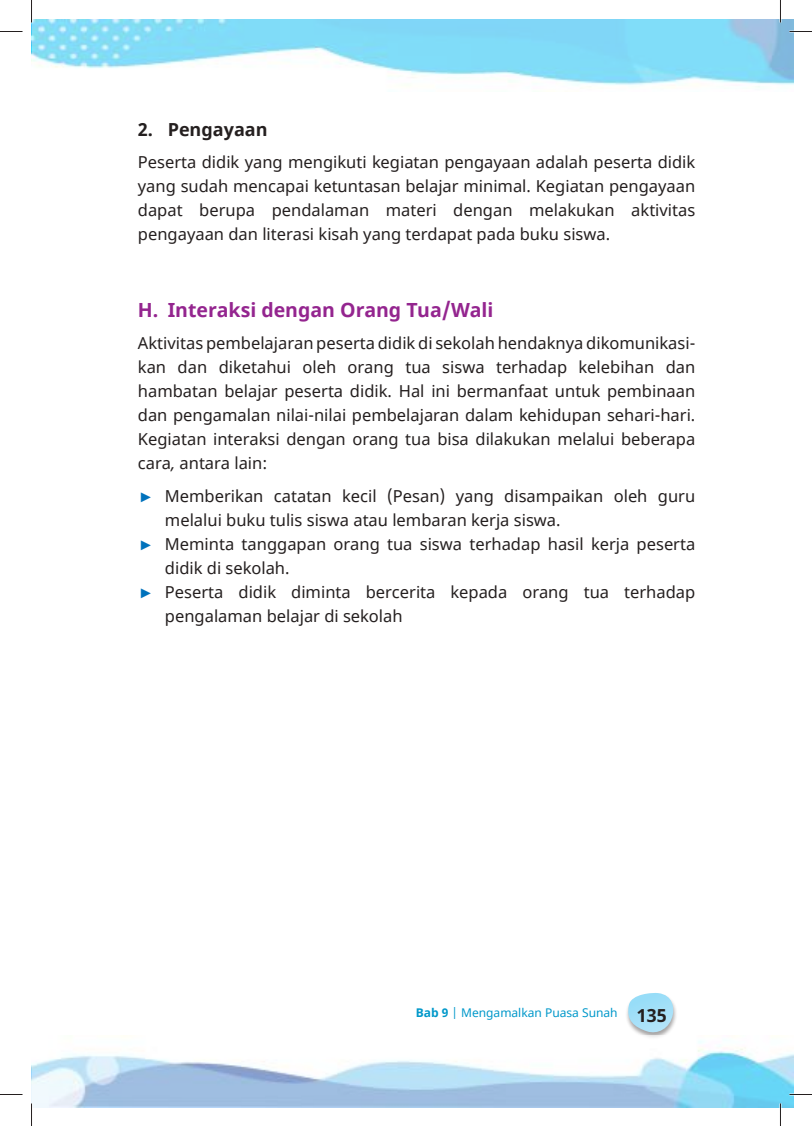
<style>
.page{position:relative;width:812px;height:1126px;background:#fff}
.page>*{position:absolute;margin:0;border:0;box-sizing:border-box;transform-origin:0 0}
.t1{font:700 19.5px "Noto Sans";color:#94258f}
.t2{font:700 18px "Noto Sans";color:#241f1f}
.t3{font:16.5px/24px "Noto Sans";color:#241f1f;text-align:justify}
.t4{font:12px "Noto Sans";color:#0098ca}
.s1{font-style:italic}
.s2{color:#0072bc}
.s3{font-weight:700}
.s4{font-weight:700;font-size:18.15px;color:#241f1f}
</style>
<div class="page">
<div style="left:625px;top:993px;width:52px;height:47px;background:#241f1f;opacity:.58"></div>
<svg style="left:625px;top:993px;width:48px;height:42px"></svg>
<img style="left:32px;top:20px;width:761px;height:67px">
<img style="left:32px;top:1035px;width:761px;height:72px">
<hr style="left:779px;top:0;width:2px;height:22px;background:#fff">
<hr style="left:779px;top:1103px;width:2px;height:23px;background:#fff">
<svg style="left:0;top:31px;width:22px;height:1px"></svg>
<svg style="left:789px;top:31px;width:22px;height:1px"></svg>
<svg style="left:0;top:1094px;width:22px;height:1px"></svg>
<svg style="left:789px;top:1094px;width:22px;height:1px"></svg>
<svg style="left:31px;top:0;width:1px;height:22px"></svg>
<svg style="left:31px;top:1103px;width:1px;height:23px"></svg>
<svg style="left:780px;top:0;width:1px;height:22px"></svg>
<svg style="left:780px;top:1103px;width:1px;height:23px"></svg>
<p class="t2" style="left:138px;top:117px;width:131px">2. Pengayaan</p>
<p class="t3" style="left:138px;top:151px;width:558px">Peserta didik yang mengikuti kegiatan pengayaan adalah peserta didik yang sudah mencapai ketuntasan belajar minimal. Kegiatan pengayaan dapat berupa pendalaman materi dengan melakukan aktivitas pengayaan dan literasi kisah yang terdapat pada buku siswa.</p>
<p class="t1" style="left:138px;top:296px;width:357px">H. Interaksi dengan Orang Tua/Wali</p>
<p class="t3" style="left:138px;top:332px;width:559px">Aktivitas pembelajaran peserta didik di sekolah hendaknya dikomunikasi&shy;kan dan diketahui oleh orang tua siswa terhadap kelebihan dan hambatan belajar peserta didik. Hal ini bermanfaat untuk pembinaan dan pengamalan nilai-nilai pembelajaran dalam kehidupan sehari-hari.<br>Kegiatan interaksi dengan orang tua bisa dilakukan melalui beberapa cara<span class="s1">,</span> antara lain:</p>
<p class="t3" style="left:138px;top:484px;width:558px"><span class="s2">►</span> Memberikan catatan kecil (Pesan) yang disampaikan oleh guru</p>
<p class="t3" style="left:165px;top:508px;width:397px">melalui buku tulis siswa atau lembaran kerja siswa.</p>
<p class="t3" style="left:138px;top:532px;width:559px"><span class="s2">►</span> Meminta tanggapan orang tua siswa terhadap hasil kerja peserta</p>
<p class="t3" style="left:165px;top:556px;width:126px">didik di sekolah.</p>
<p class="t3" style="left:138px;top:580px;width:558px"><span class="s2">►</span> Peserta didik diminta bercerita kepada orang tua terhadap</p>
<p class="t3" style="left:165px;top:604px;width:239px">pengalaman belajar di sekolah</p>
<p class="t4" style="left:415px;top:1005px;width:252px"><span class="s3">Bab 9</span> | Mengamalkan Puasa Sunah <span class="s4">135</span></p>
</div>
